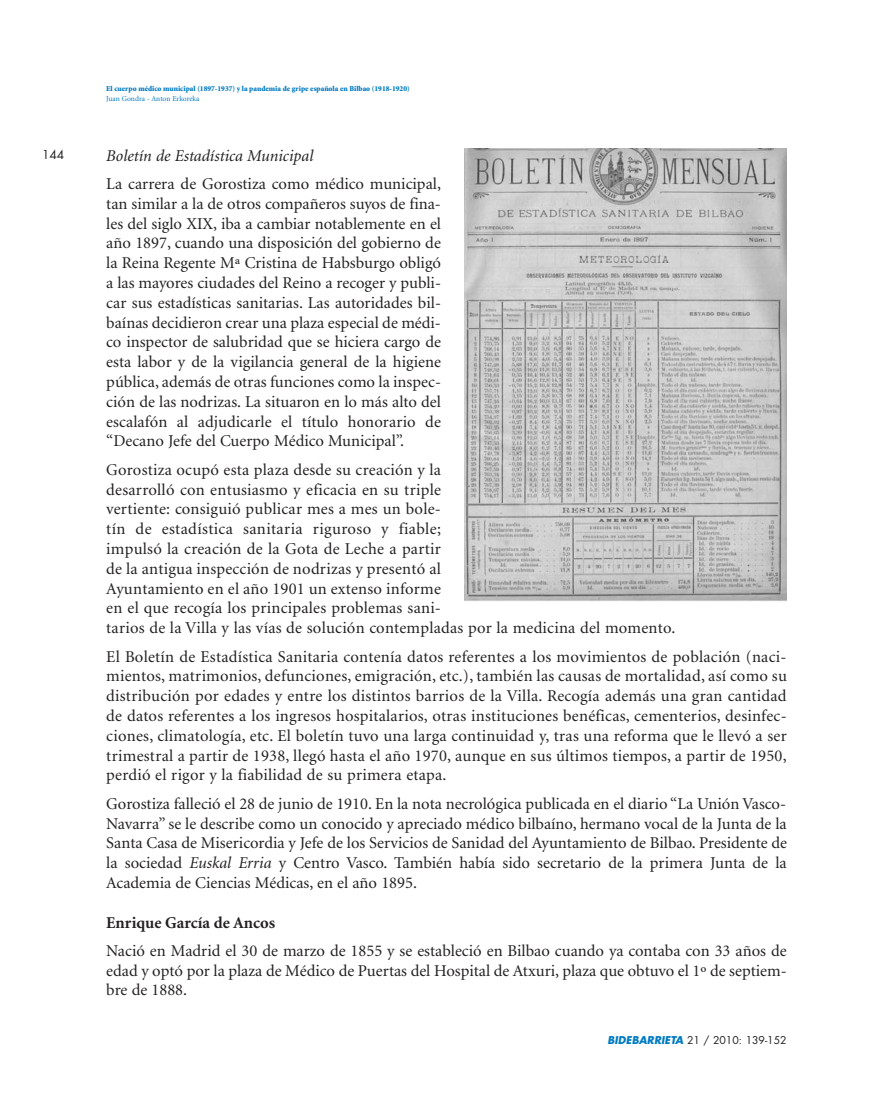
<style>
.page{position:relative;width:893px;height:1106px;background:#fff}
.page>*{position:absolute;margin:0;border:0;box-sizing:border-box;transform-origin:0 0}
.t1{font:16.5px/19.8px "Minion";letter-spacing:.015em;color:#231f20;text-align:justify}
.t2{font:italic 16.5px "Minion";color:#231f20}
.t3{font:700 16.5px "Minion";color:#231f20}
.t4{font:12px "Futura";color:#231f20}
.t5{font:10.5px "Futura";color:#231f20}
.t6{font:900 7.5px "Minion";color:#007bc3}
.t7{font:7.5px "Minion";color:#007bc3}
.s1{font-style:italic}
.s2{font-weight:700;font-style:italic;color:#007bc3}
</style>
<div class="page">
<img style="left:464px;top:149px;width:323px;height:452px">
<p class="t4" style="left:42px;top:149px;width:24px">144</p>
<p class="t6" style="left:106px;top:86px;width:305px">El cuerpo médico municipal (1897-1937) y la pandemia de gripe española en Bilbao (1918-1920)</p>
<p class="t7" style="left:106px;top:96px;width:95px">Juan Gondra - Anton Erkoreka</p>
<p class="t2" style="left:106px;top:149px;width:209px">Boletín de Estadística Municipal</p>
<p class="t1" style="left:106px;top:175px;width:336px">La carrera de Gorostiza como médico municipal, tan similar a la de otros compañeros suyos de fina&shy;les del siglo XIX, iba a cambiar notablemente en el año 1897, cuando una disposición del gobierno de la Reina Regente Mª Cristina de Habsburgo obligó a las mayores ciudades del Reino a recoger y publi&shy;car sus estadísticas sanitarias. Las autoridades bil&shy;baínas decidieron crear una plaza especial de médi&shy;co inspector de salubridad que se hiciera cargo de esta labor y de la vigilancia general de la higiene pública, además de otras funciones como la inspec&shy;ción de las nodrizas. La situaron en lo más alto del escalafón al adjudicarle el título honorario de “Decano Jefe del Cuerpo Médico Mu ni cipal”.</p>
<p class="t1" style="left:106px;top:461px;width:570px;text-align:left">Gorostiza ocupó esta plaza desde su creación y la<br>desarrolló con entusiasmo y eficacia en su triple<br>vertiente: consiguió publicar mes a mes un bole-<br>tín de estadística sanitaria riguroso y fiable;<br>impulsó la creación de la Gota de Leche a partir<br>de la antigua inspección de nodrizas y presentó al<br>Ayuntamiento en el año 1901 un extenso informe<br>en el que recogía los principales problemas sani-<br>tarios de la Villa y las vías de solución contempladas por la medicina del momento.</p>
<p class="t1" style="left:106px;top:647px;width:682px">El Boletín de Estadística Sanitaria contenía datos referentes a los movimientos de población (naci&shy;mientos, matrimonios, defunciones, emigración, etc.), también las causas de mortalidad, así como su distribución por edades y entre los distintos barrios de la Villa. Recogía además una gran cantidad de datos referentes a los ingresos hospitalarios, otras instituciones benéficas, cementerios, desinfec&shy;ciones, climatología, etc. El boletín tuvo una larga continuidad y, tras una reforma que le llevó a ser trimestral a partir de 1938, llegó hasta el año 1970, aunque en sus últimos tiempos, a partir de 1950, perdió el rigor y la fiabilidad de su primera etapa.</p>
<p class="t1" style="left:106px;top:795px;width:682px">Gorostiza falleció el 28 de junio de 1910. En la nota necrológica publicada en el diario “La Unión Vasco-Navarra” se le describe como un conocido y apreciado médico bilbaíno, hermano vocal de la Junta de la Santa Casa de Misericordia y Jefe de los Servicios de Sanidad del Ayuntamiento de Bilbao. Presidente de la sociedad <span class="s1">Euskal Erria</span> y Centro Vasco. También había sido secretario de la primera Junta de la Academia de Ciencias Médicas, en el año 1895.</p>
<p class="t3" style="left:106px;top:915px;width:170px">Enrique García de Ancos</p>
<p class="t1" style="left:106px;top:942px;width:682px">Nació en Madrid el 30 de marzo de 1855 y se estableció en Bilbao cuando ya contaba con 33 años de edad y optó por la plaza de Médico de Puertas del Hospital de Atxuri, plaza que obtuvo el 1º de septiem&shy;bre de 1888.</p>
<p class="t5" style="left:607px;top:1034px;width:181px"><span class="s2">BIDEBARRIETA</span> 21 / 2010: 139-152</p>
</div>
